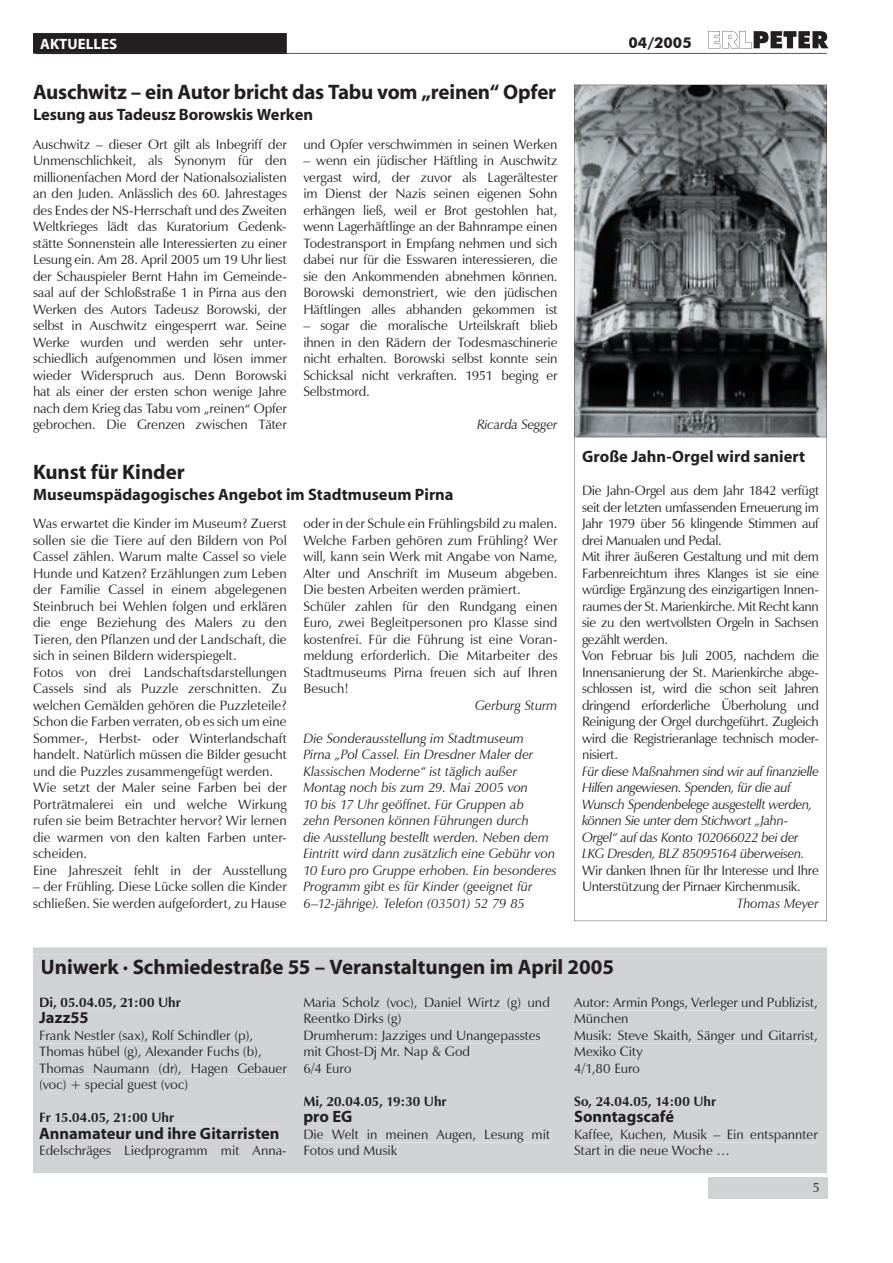
<style>
.page{position:relative;width:893px;height:1263px;background:#fff}
.page>*{position:absolute;margin:0;border:0;box-sizing:border-box;transform-origin:0 0}
.t1{font:700 21px "Myriad";letter-spacing:-.005em;color:#231f20}
.t2{font:700 16.5px "Myriad";color:#231f20}
.t3{font:700 15px "Myriad";color:#fff}
.t4{font:700 15px "Futura BT";color:#231f20}
.t5{font:13.5px/16.5px "Zapf Humanist 601 BT";color:#231f20}
.t6{font:13.5px/16.5px "Zapf Humanist 601 BT";letter-spacing:-.025em;color:#231f20}
.t7{font:italic 13.5px/16.5px "Zapf Humanist 601 BT";letter-spacing:-.005em;color:#231f20}
.t8{font:italic 13.5px/16.5px "Zapf Humanist 601 BT";letter-spacing:-.025em;color:#231f20}
.t9{font:700 13.5px "Zapf Humanist 601 BT";letter-spacing:.005em;color:#231f20}
</style>
<div class="page">
<div style="left:708px;top:1177px;width:120px;height:21px;background:#d1d2d4"></div>
<svg style="left:33px;top:947px;width:794px;height:8px"></svg>
<svg style="left:33px;top:31px;width:795px;height:23px"></svg>
<hr style="left:36px;top:53px;width:251px;height:1px;background:#231f20">
<div style="left:33px;top:955px;width:794px;height:218px;background:#d1d2d4"></div>
<div style="left:42px;top:958px;width:571px;height:20px;background:#d1d2d4"></div>
<div style="left:40px;top:996px;width:141px;height:13px;background:#d1d2d4"></div>
<div style="left:39px;top:1012px;width:50px;height:11px;background:#d1d2d4"></div>
<div style="left:40px;top:1029px;width:212px;height:14px;background:#d1d2d4"></div>
<div style="left:39px;top:1046px;width:222px;height:14px;background:#d1d2d4"></div>
<div style="left:39px;top:1062px;width:248px;height:14px;background:#d1d2d4"></div>
<div style="left:40px;top:1079px;width:148px;height:14px;background:#d1d2d4"></div>
<div style="left:40px;top:1112px;width:134px;height:12px;background:#d1d2d4"></div>
<div style="left:39px;top:1127px;width:241px;height:12px;background:#d1d2d4"></div>
<div style="left:40px;top:1145px;width:246px;height:14px;background:#d1d2d4"></div>
<div style="left:304px;top:996px;width:246px;height:14px;background:#d1d2d4"></div>
<div style="left:305px;top:1013px;width:96px;height:14px;background:#d1d2d4"></div>
<div style="left:305px;top:1029px;width:235px;height:14px;background:#d1d2d4"></div>
<div style="left:304px;top:1046px;width:166px;height:14px;background:#d1d2d4"></div>
<div style="left:304px;top:1062px;width:47px;height:12px;background:#d1d2d4"></div>
<div style="left:304px;top:1095px;width:142px;height:13px;background:#d1d2d4"></div>
<div style="left:304px;top:1111px;width:48px;height:14px;background:#d1d2d4"></div>
<div style="left:305px;top:1128px;width:245px;height:14px;background:#d1d2d4"></div>
<div style="left:305px;top:1145px;width:92px;height:10px;background:#d1d2d4"></div>
<div style="left:574px;top:996px;width:244px;height:14px;background:#d1d2d4"></div>
<div style="left:574px;top:1013px;width:54px;height:10px;background:#d1d2d4"></div>
<div style="left:574px;top:1029px;width:244px;height:14px;background:#d1d2d4"></div>
<div style="left:574px;top:1046px;width:69px;height:14px;background:#d1d2d4"></div>
<div style="left:574px;top:1062px;width:65px;height:13px;background:#d1d2d4"></div>
<div style="left:575px;top:1095px;width:141px;height:13px;background:#d1d2d4"></div>
<div style="left:575px;top:1110px;width:99px;height:15px;background:#d1d2d4"></div>
<div style="left:575px;top:1128px;width:243px;height:14px;background:#d1d2d4"></div>
<div style="left:575px;top:1145px;width:153px;height:10px;background:#d1d2d4"></div>
<svg style="left:574px;top:437px;width:253px;height:484px"></svg>
<svg style="left:625px;top:136px;width:151px;height:250px"></svg>
<img style="left:574px;top:386px;width:253px;height:51px">
<img style="left:574px;top:85px;width:51px;height:302px">
<img style="left:776px;top:85px;width:51px;height:302px">
<img style="left:624px;top:85px;width:153px;height:51px">
<p class="t3" style="left:40px;top:36px;width:78px">AKTUELLES</p>
<h1 class="t1" style="left:33px;top:81px;width:525px">Auschwitz – ein Autor bricht das Tabu vom „reinen“ Opfer</h1>
<p class="t2" style="left:33px;top:106px;width:282px">Lesung aus Tadeusz Borowskis Werken</p>
<p class="t5" style="left:303px;top:136px;width:256px">und Opfer ver schwimmen in seinen Werken</p>
<p class="t5" style="left:303px;top:152px;width:256px;text-align:justify">– wenn ein jüdischer Häft ling in Auschwitz vergast wird, der zuvor als Lagerältester im Dienst der Nazis seinen eigenen Sohn erhängen ließ, weil er Brot gestohlen hat, wenn Lagerhäftlinge an der Bahn rampe einen Todestransport in Empfang nehmen und sich dabei nur für die Esswaren interessieren, die sie den Ankommenden abnehmen können.<br>Borowski demonstriert, wie den jüdischen Häftlingen alles abhanden gekommen ist</p>
<p class="t5" style="left:303px;top:317px;width:256px;text-align:justify">– sogar die moralische Urteils kraft blieb ihnen in den Rädern der Todes maschinerie nicht erhalten. Borowski selbst konnte sein Schicksal nicht verkraften. 1951 beging er Selbst mord.</p>
<p class="t7" style="left:477px;top:416px;width:82px">Ricarda Segger</p>
<p class="t5" style="left:33px;top:136px;width:255px;text-align:justify">Auschwitz – dieser Ort gilt als Inbegriff der Un menschlichkeit, als Synonym für den millionen fachen Mord der Nationalsozialisten an den Juden. Anlässlich des 60. Jahrestages des Endes der NS-Herrschaft und des Zweiten Weltkrieges lädt das Kuratorium Gedenk&shy;stätte Sonnen stein alle Interessierten zu einer Lesung ein. Am 28. April 2005 um 19 Uhr liest der Schauspieler Bernt Hahn im Ge meinde&shy;saal auf der Schloß straße 1 in Pirna aus den Werken des Autors Tadeusz Borowski, der selbst in Auschwitz eingesperrt war. Seine Werke wurden und werden sehr unter&shy;schiedlich aufgenommen und lösen immer wieder Widerspruch aus. Denn Borowski hat als einer der ersten schon wenige Jahre nach dem Krieg das Tabu vom „reinen“ Opfer gebrochen. Die Grenzen zwischen Täter</p>
<h1 class="t1" style="left:33px;top:461px;width:153px">Kunst für Kinder</h1>
<p class="t2" style="left:33px;top:485px;width:422px">Museumspädagogisches Angebot im Stadtmuseum Pirna</p>
<p class="t5" style="left:33px;top:515px;width:255px">Was erwartet die Kinder im Museum? Zuerst sollen sie die Tiere auf den Bildern von Pol Cassel zählen. Warum malte Cassel so viele Hunde und Katzen? Erzählungen zum Leben der Familie Cassel in einem abgelegenen Steinbruch bei Wehlen folgen und erklären die enge Beziehung des Malers zu den Tieren, den Pflanzen und der Landschaft, die sich in seinen Bildern widerspiegelt.<br>Fotos von drei Landschaftsdarstellungen Cassels sind als Puzzle zerschnitten. Zu welchen Gemälden gehören die Puzzleteile?<br>Schon die Farben verraten, ob es sich um eine Sommer-, Herbst- oder Winterlandschaft handelt. Natürlich müssen die Bilder gesucht und die Puzzles zusammengefügt werden.<br>Wie setzt der Maler seine Farben bei der Porträt malerei ein und welche Wirkung rufen sie beim Betrachter hervor? Wir lernen die warmen von den kalten Farben unter&shy;scheiden.<br>Eine Jahreszeit fehlt in der Ausstellung</p>
<p class="t5" style="left:33px;top:878px;width:255px">– der Frühling. Diese Lücke sollen die Kinder schließen. Sie werden aufgefordert, zu Hause</p>
<p class="t5" style="left:303px;top:515px;width:256px">oder in der Schule ein Frühlingsbild zu malen.<br>Welche Farben gehören zum Frühling? Wer will, kann sein Werk mit Angabe von Name, Alter und Anschrift im Museum abgeben.<br>Die besten Arbeiten werden prämiert.<br>Schüler zahlen für den Rundgang einen Euro, zwei Begleitpersonen pro Klasse sind kosten frei. Für die Führung ist eine Voran&shy;meldung erforderlich. Die Mitarbeiter des Stadtmuseums Pirna freuen sich auf Ihren Besuch!</p>
<p class="t7" style="left:475px;top:697px;width:84px">Gerburg Sturm</p>
<p class="t7" style="left:303px;top:730px;width:255px">Die Sonderausstellung im Stadtmuseum<br>Pirna „Pol Cassel. Ein Dresdner Maler der Klassischen Moderne“ ist täglich außer Montag noch bis zum 29. Mai 2005 von<br>10 bis 17 Uhr geöffnet. Für Gruppen ab<br>zehn Personen können Führungen durch<br>die Ausstellung bestellt werden. Neben dem Eintritt wird dann zusätzlich eine Gebühr von 10 Euro pro Gruppe erhoben. Ein besonderes Programm gibt es für Kinder (geeignet für 6–12-jährige). Telefon (03501) 52 79 85</p>
<p class="t4" style="left:629px;top:34px;width:65px">04/2005</p>
<p class="t2" style="left:582px;top:448px;width:225px">Große Jahn-Orgel wird saniert</p>
<p class="t6" style="left:582px;top:482px;width:238px">Die Jahn-Orgel aus dem Jahr 1842 verfügt seit der letzten umfassenden Erneuerung im Jahr 1979 über 56 klingende Stimmen auf drei Manu alen und Pedal.<br>Mit ihrer äußeren Gestaltung und mit dem Farbenreichtum ihres Klanges ist sie eine würdige Ergänzung des einzigartigen Innen&shy;raumes der St. Marienkirche. Mit Recht kann sie zu den wertvollsten Orgeln in Sach sen gezählt werden.<br>Von Februar bis Juli 2005, nachdem die Innen sa nie rung der St. Marien kirche ab ge&shy;schlossen ist, wird die schon seit Jahren dringend erforderliche Über ho lung und Reinigung der Orgel durchgeführt. Zu gleich wird die Registrieranlage tech nisch mo der&shy;nisiert.</p>
<p class="t8" style="left:582px;top:763px;width:238px">Für diese Maßnahmen sind wir auf finan zielle Hilfen angewiesen. Spenden, für die auf Wunsch Spenden belege ausgestellt werden, können Sie unter dem Stichwort „Jahn-Orgel“ auf das Konto 102066022 bei der LKG Dresden, BLZ 85095164 überweisen.</p>
<p class="t6" style="left:582px;top:862px;width:238px">Wir danken Ihnen für Ihr Interesse und Ihre<br>Unterstützung der Pirnaer Kirchen musik.</p>
<p class="t7" style="left:737px;top:895px;width:84px">Thomas Meyer</p>
<h1 class="t1" style="left:41px;top:956px;width:575px">Uniwerk · Schmiedestraße 55 – Veranstaltungen im April 2005</h1>
<p class="t9" style="left:39px;top:994px;width:143px">Di, 05.04.05, 21:00 Uhr</p>
<p class="t2" style="left:39px;top:1009px;width:51px">Jazz55</p>
<p class="t5" style="left:39px;top:1027px;width:249px">Frank Nestler (sax), Rolf Schindler (p), Thomas hübel (g), Alexander Fuchs (b), Thomas Naumann (dr), Hagen Gebauer (voc) + special guest (voc)</p>
<p class="t9" style="left:39px;top:1109px;width:137px">Fr 15.04.05, 21:00 Uhr</p>
<p class="t2" style="left:39px;top:1124px;width:242px">Annamateur und ihre Gitarristen</p>
<p class="t5" style="left:39px;top:1142px;width:249px">Edelschräges Liedprogramm mit Anna-</p>
<p class="t5" style="left:303px;top:994px;width:248px">Maria Scholz (voc), Daniel Wirtz (g) und<br>Reentko Dirks (g)<br>Drumherum: Jazziges und Unangepasstes mit Ghost-Dj Mr. Nap &amp; God<br>6/4 Euro</p>
<p class="t9" style="left:303px;top:1093px;width:145px">Mi, 20.04.05, 19:30 Uhr</p>
<p class="t2" style="left:303px;top:1108px;width:51px">pro EG</p>
<p class="t5" style="left:303px;top:1126px;width:248px">Die Welt in meinen Augen, Lesung mit<br>Fotos und Musik</p>
<p class="t5" style="left:574px;top:994px;width:245px">Autor: Armin Pongs, Verleger und Publizist,<br>München<br>Musik: Steve Skaith, Sänger und Gitarrist,<br>Mexiko City<br>4/1,80 Euro</p>
<p class="t9" style="left:574px;top:1093px;width:144px">So, 24.04.05, 14:00 Uhr</p>
<p class="t2" style="left:574px;top:1108px;width:102px">Sonntagscafé</p>
<p class="t5" style="left:574px;top:1126px;width:245px">Kaffee, Kuchen, Musik – Ein entspannter<br>Start in die neue Woche …</p>
<p class="t5" style="left:813px;top:1179px;width:9px">5</p>
</div>
